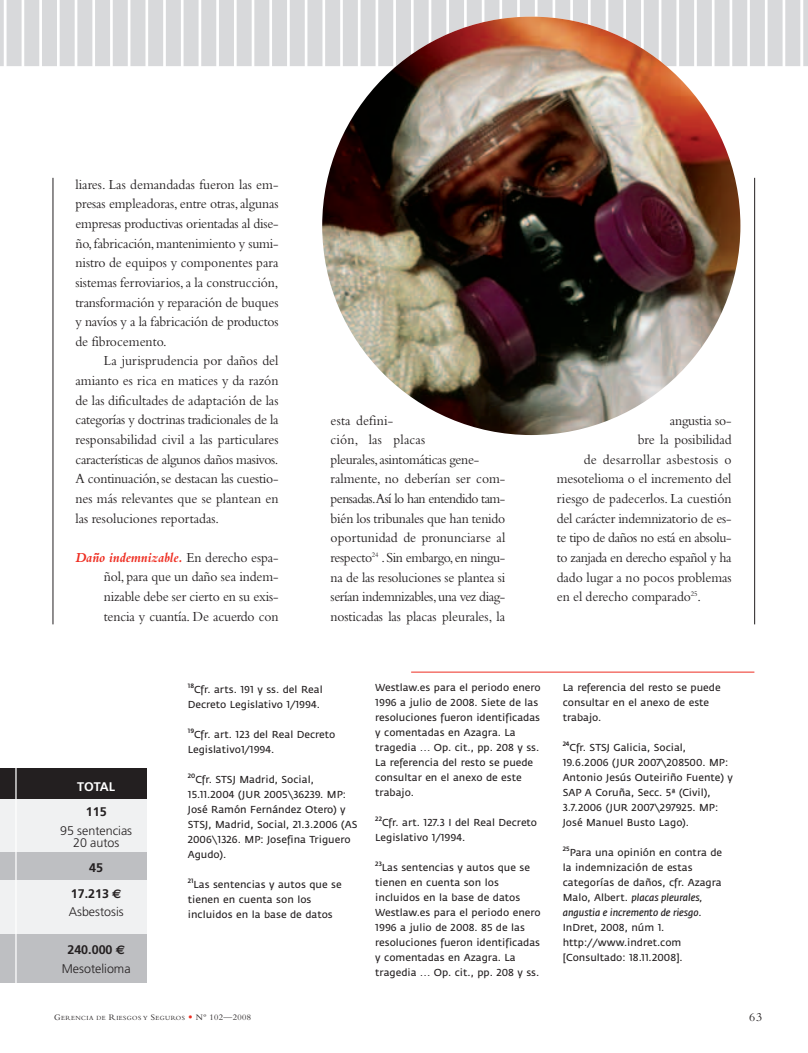
<style>
.page{position:relative;width:808px;height:1053px;background:#fff}
.page>*{position:absolute;margin:0;border:0;box-sizing:border-box;transform-origin:0 0}
.t1{font:14.38px/19.6px "Bembo";letter-spacing:-.01em;color:#231f20;text-align:justify;scale:.95 1}
.t2{font:14.38px "Bembo";letter-spacing:-.03em;color:#231f20;scale:.95 1}
.t3{font:14.38px "Bembo";letter-spacing:.02em;color:#231f20;scale:.95 1}
.t4{font:300 12.5px/12.5px "Frutiger";color:#231f20;text-align:center}
.t5{font:700 12.5px/25px "Frutiger";color:#231f20;text-align:center}
.t6{font:700 12.5px "Frutiger";color:#fff}
.t7{font:12.5px "Bembo";color:#231f20}
.t8{font:10px/15px "Fedra Sans";color:#231f20}
.t9{font:6.5px "Bembo";letter-spacing:.065em;color:#231f20}
.t10{font:500 6.25px "Fedra Sans";color:#231f20}
.s1{font-weight:700;font-style:italic;color:#ee2e22}
.s2{font-family:"Euro Sans"}
.s3{font-weight:700}
.s4{font-family:"Euro Sans";font-weight:700}
.s5{font-size:8.75px}
.s6{font-family:"Goudy";font-size:8.75px;color:#ee2e22}
.s7{font-style:italic}
</style>
<div class="page">
<div style="left:0;top:767px;width:147px;height:32px;background:#231f20"></div>
<div style="left:0;top:852px;width:147px;height:30px;background:#bebfc2"></div>
<div style="left:0;top:932px;width:147px;height:49px;background:#bebfc2"></div>
<div style="left:0;top:799px;width:147px;height:53px;background:#f0f1f2"></div>
<div style="left:0;top:880px;width:147px;height:53px;background:#f0f1f2"></div>
<hr style="left:53px;top:178px;width:1px;height:446px;background:#231f20">
<hr style="left:754px;top:178px;width:1px;height:446px;background:#231f20">
<div style="left:7px;top:0;width:15px;height:66px;background:#d8d9db"></div>
<div style="left:24px;top:0;width:15px;height:66px;background:#d8d9db"></div>
<div style="left:42px;top:0;width:15px;height:66px;background:#d8d9db"></div>
<div style="left:60px;top:0;width:15px;height:66px;background:#d8d9db"></div>
<div style="left:77px;top:0;width:15px;height:66px;background:#d8d9db"></div>
<div style="left:95px;top:0;width:15px;height:66px;background:#d8d9db"></div>
<div style="left:113px;top:0;width:15px;height:66px;background:#d8d9db"></div>
<div style="left:130px;top:0;width:15px;height:66px;background:#d8d9db"></div>
<div style="left:148px;top:0;width:15px;height:66px;background:#d8d9db"></div>
<div style="left:166px;top:0;width:15px;height:66px;background:#d8d9db"></div>
<div style="left:184px;top:0;width:15px;height:66px;background:#d8d9db"></div>
<div style="left:201px;top:0;width:15px;height:66px;background:#d8d9db"></div>
<div style="left:219px;top:0;width:15px;height:66px;background:#d8d9db"></div>
<div style="left:237px;top:0;width:15px;height:66px;background:#d8d9db"></div>
<div style="left:254px;top:0;width:15px;height:66px;background:#d8d9db"></div>
<div style="left:272px;top:0;width:15px;height:66px;background:#d8d9db"></div>
<div style="left:290px;top:0;width:15px;height:66px;background:#d8d9db"></div>
<div style="left:307px;top:0;width:15px;height:66px;background:#d8d9db"></div>
<div style="left:325px;top:0;width:15px;height:66px;background:#d8d9db"></div>
<div style="left:343px;top:0;width:15px;height:66px;background:#d8d9db"></div>
<div style="left:361px;top:0;width:15px;height:66px;background:#d8d9db"></div>
<div style="left:378px;top:0;width:15px;height:66px;background:#d8d9db"></div>
<div style="left:396px;top:0;width:15px;height:66px;background:#d8d9db"></div>
<div style="left:414px;top:0;width:15px;height:66px;background:#d8d9db"></div>
<div style="left:431px;top:0;width:15px;height:66px;background:#d8d9db"></div>
<div style="left:449px;top:0;width:15px;height:66px;background:#d8d9db"></div>
<div style="left:467px;top:0;width:15px;height:66px;background:#d8d9db"></div>
<div style="left:484px;top:0;width:15px;height:66px;background:#d8d9db"></div>
<div style="left:502px;top:0;width:15px;height:66px;background:#d8d9db"></div>
<div style="left:520px;top:0;width:15px;height:66px;background:#d8d9db"></div>
<div style="left:537px;top:0;width:15px;height:66px;background:#d8d9db"></div>
<div style="left:555px;top:0;width:15px;height:66px;background:#d8d9db"></div>
<div style="left:573px;top:0;width:15px;height:66px;background:#d8d9db"></div>
<div style="left:591px;top:0;width:15px;height:66px;background:#d8d9db"></div>
<div style="left:608px;top:0;width:15px;height:66px;background:#d8d9db"></div>
<div style="left:626px;top:0;width:15px;height:66px;background:#d8d9db"></div>
<div style="left:644px;top:0;width:15px;height:66px;background:#d8d9db"></div>
<div style="left:661px;top:0;width:15px;height:66px;background:#d8d9db"></div>
<div style="left:679px;top:0;width:15px;height:66px;background:#d8d9db"></div>
<div style="left:697px;top:0;width:15px;height:66px;background:#d8d9db"></div>
<div style="left:732px;top:0;width:15px;height:66px;background:#d8d9db"></div>
<div style="left:714px;top:0;width:15px;height:66px;background:#d8d9db"></div>
<div style="left:750px;top:0;width:15px;height:66px;background:#d8d9db"></div>
<div style="left:785px;top:0;width:15px;height:66px;background:#d8d9db"></div>
<div style="left:803px;top:0;width:5px;height:66px;background:#d8d9db"></div>
<div style="left:767px;top:0;width:15px;height:66px;background:#d8d9db"></div>
<hr style="left:0;top:0;width:4px;height:66px;background:#d8d9db">
<hr style="left:15px;top:766px;width:2px;height:216px;background:#fff">
<hr style="left:411px;top:672px;width:343px;height:1px;background:#ee2e22">
<img style="left:322px;top:17px;width:418px;height:418px;border-radius:50%">
<p class="t1" style="left:75px;top:176px;width:215px">liares. Las demandadas fueron las em&shy;presas empleadoras, entre otras, algunas empresas productivas orientadas al dise&shy;ño,fabricación,mantenimiento y sumi&shy;nistro de equipos y componentes para sistemas ferroviarios, a la construcción, transformación y reparación de buques y navíos y a la fabricación de productos de fibrocemento.</p>
<p class="t1" style="left:75px;top:352px;width:215px;text-indent:28px">La jurisprudencia por daños del amianto es rica en matices y da razón de las dificultades de adaptación de las categorías y doctrinas tradicionales de la responsabilidad civil a las particulares características de algunos daños masivos.<br>A continuación,se destacan las cuestio&shy;nes más relevantes que se plantean en las resoluciones reportadas.</p>
<p class="t1" style="left:104px;top:549px;width:185px;text-indent:-28px"><span class="s1">Daño indemnizable.</span> En derecho espa&shy;ñol,para que un daño sea indem&shy;nizable debe ser cierto en su exis&shy;tencia y cuantía. De acuerdo con</p>
<p class="t1" style="left:331px;top:411px;width:185px;text-align:left">esta defini-<br>ción, las placas pleurales,asintomáticas gene&shy;ralmente, no deberían ser com&shy;pensadas.Así lo han entendido tam&shy;bién los tribunales que han tenido oportunidad de pronunciarse al respecto<sup>24</sup> .Sin embargo,en ningu&shy;na de las resoluciones se plantea si serían indemnizables,una vez diag&shy;nosticadas las placas pleurales, la</p>
<p class="t1" style="left:670px;top:411px;width:67px">angustia so-</p>
<p class="t1" style="left:638px;top:431px;width:100px">bre la posibilidad</p>
<p class="t3" style="left:584px;top:454px;width:157px">de desarrollar asbestosis o</p>
<p class="t1" style="left:557px;top:470px;width:185px">mesotelioma o el incremento del</p>
<p class="t1" style="left:557px;top:490px;width:185px">riesgo de padecerlos. La cuestión</p>
<p class="t1" style="left:557px;top:509px;width:185px">del carácter indemnizatorio de es-</p>
<p class="t1" style="left:557px;top:529px;width:185px">te tipo de daños no está en absolu-</p>
<p class="t2" style="left:557px;top:552px;width:185px">to zanjada en derecho español y ha</p>
<p class="t1" style="left:557px;top:568px;width:185px">dado lugar a no pocos problemas</p>
<p class="t1" style="left:557px;top:588px;width:153px">en el derecho comparado<sup>25</sup>.</p>
<p class="t6" style="left:77px;top:781px;width:39px">TOTAL</p>
<p class="t5" style="left:86px;top:800px;width:22px">115</p>
<p class="t4" style="left:60px;top:825px;width:73px">95 sentencias<br>20 autos</p>
<p class="t5" style="left:71px;top:856px;width:52px">45<br>17.213 <span class="s2">€</span></p>
<p class="t4" style="left:69px;top:906px;width:56px">Asbestosis</p>
<p class="t4" style="left:62px;top:940px;width:70px;line-height:18.8px"><span class="s3">240.000</span> <span class="s4">€<br></span>Mesotelioma</p>
<p class="t10" style="left:188px;top:683px;width:8px">18</p>
<p class="t8" style="left:188px;top:682px;width:136px;text-align:right">Cfr. arts. 191 y ss. del Real<br>Decreto Legislativo 1/1994.</p>
<p class="t10" style="left:188px;top:728px;width:8px">19</p>
<p class="t8" style="left:188px;top:727px;width:149px;text-indent:6px">Cfr. art. 123 del Real Decreto<br>Legislativo1/1994.</p>
<p class="t10" style="left:188px;top:773px;width:9px">20</p>
<p class="t8" style="left:188px;top:772px;width:171px;text-indent:8px">Cfr. STSJ Madrid, Social,<br>15.11.2004 (JUR 2005\36239. MP:<br>José Ramón Fernández Otero) y<br>STSJ, Madrid, Social, 21.3.2006 (AS<br>2006\1326. MP: Josefina Triguero<br>Agudo).</p>
<p class="t10" style="left:188px;top:878px;width:7px">21</p>
<p class="t8" style="left:188px;top:877px;width:155px;text-indent:6px">Las sentencias y autos que se tienen en cuenta son los incluidos en la base de datos</p>
<p class="t9" style="left:54px;top:1015px;width:199px"><span class="s5">G</span>ERENCIA DE <span class="s5">R</span>IESGOS Y <span class="s5">S</span>EGUROS <span class="s6">•</span> <span class="s5">Nº 102—2008</span></p>
<p class="t8" style="left:375px;top:681px;width:167px">Westlaw.es para el periodo enero<br>1996 a julio de 2008. Siete de las resoluciones fueron identificadas y comentadas en Azagra. La tragedia … Op. cit., pp. 208 y ss.<br>La referencia del resto se puede consultar en el anexo de este trabajo.</p>
<p class="t10" style="left:375px;top:816px;width:8px">22</p>
<p class="t8" style="left:375px;top:816px;width:163px;text-indent:7px">Cfr. art. 127.3 I del Real Decreto<br>Legislativo 1/1994.</p>
<p class="t10" style="left:375px;top:861px;width:8px">23</p>
<p class="t8" style="left:375px;top:861px;width:167px;text-indent:7px">Las sentencias y autos que se tienen en cuenta son los incluidos en la base de datos<br>Westlaw.es para el periodo enero<br>1996 a julio de 2008. 85 de las resoluciones fueron identificadas y comentadas en Azagra. La tragedia … Op. cit., pp. 208 y ss.</p>
<p class="t8" style="left:563px;top:681px;width:159px">La referencia del resto se puede consultar en el anexo de este trabajo.</p>
<p class="t10" style="left:563px;top:741px;width:8px">24</p>
<p class="t8" style="left:563px;top:741px;width:172px;text-indent:7px">Cfr. STSJ Galicia, Social,<br>19.6.2006 (JUR 2007\208500. MP:<br>Antonio Jesús Outeiriño Fuente) y<br>SAP A Coruña, Secc. 5ª (Civil),<br>3.7.2006 (JUR 2007\297925. MP:<br>José Manuel Busto Lago).</p>
<p class="t10" style="left:563px;top:846px;width:8px">25</p>
<p class="t8" style="left:563px;top:846px;width:161px;text-indent:7px">Para una opinión en contra de la indemnización de estas categorías de daños, cfr. Azagra<br>Malo, Albert. <span class="s7">placas pleurales, angustia e incremento de riesgo</span>.<br>InDret, 2008, núm 1. http://www.indret.com [Consultado: 18.11.2008].</p>
<p class="t7" style="left:749px;top:1012px;width:14px">63</p>
</div>
